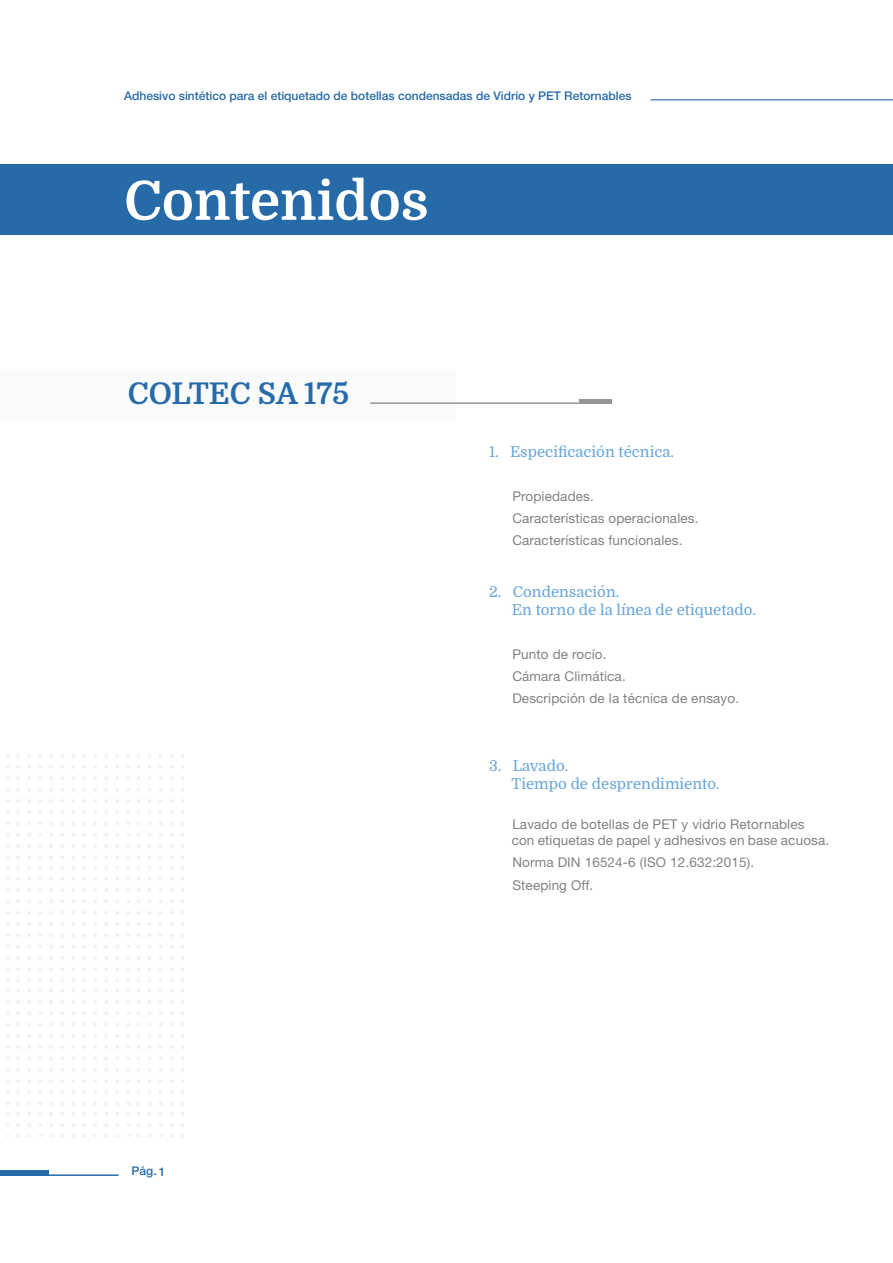
<style>
.page{position:relative;width:893px;height:1263px;background:#fff}
.page>*{position:absolute;margin:0;border:0;box-sizing:border-box;transform-origin:0 0}
.t1{font:700 54px "Domine";color:#fff}
.t2{font:700 30px "Domine";color:#266aa8}
.t3{font:15px/18px "Domine";color:#66a5da}
.t4{font:13.5px/22.2px "Helvetica Neue LT Std";letter-spacing:.01em;color:#808285}
.t5{font:500 12px "Helvetica Neue LT Std";color:#266aa8}
</style>
<div class="page">
<hr style="left:0;top:1174px;width:119px;height:2px;background:#266aa8">
<div style="left:0;top:1170px;width:48px;height:6px;background:#266aa8"></div>
<div style="left:0;top:369px;width:455px;height:52px;background:#f9fafa"></div>
<div style="left:0;top:165px;width:893px;height:70px;background:#266aa8"></div>
<svg style="left:6px;top:1123px;width:4px;height:4px"></svg>
<svg style="left:6px;top:1079px;width:4px;height:4px"></svg>
<svg style="left:6px;top:1000px;width:4px;height:4px"></svg>
<svg style="left:16px;top:1079px;width:4px;height:4px"></svg>
<svg style="left:16px;top:1000px;width:4px;height:4px"></svg>
<svg style="left:6px;top:956px;width:4px;height:4px"></svg>
<svg style="left:6px;top:922px;width:4px;height:4px"></svg>
<svg style="left:16px;top:922px;width:4px;height:4px"></svg>
<svg style="left:6px;top:844px;width:4px;height:4px"></svg>
<svg style="left:6px;top:799px;width:4px;height:4px"></svg>
<svg style="left:6px;top:765px;width:4px;height:4px"></svg>
<svg style="left:16px;top:765px;width:4px;height:4px"></svg>
<hr style="left:370px;top:402px;width:210px;height:2px;background:#939598">
<hr style="left:579px;top:400px;width:32px;height:4px;background:#939598">
<hr style="left:651px;top:99px;width:242px;height:1px;background:#266aa8">
<p class="t5" style="left:124px;top:89px;width:509px">Adhesivo sintético para el etiquetado de botellas condensadas de Vidrio y PET Retornables</p>
<h1 class="t1" style="left:124px;top:171px;width:306px">Contenidos</h1>
<h2 class="t2" style="left:128px;top:377px;width:223px">COLTEC SA 175</h2>
<p class="t5" style="left:132px;top:1164px;width:35px">Pág. 1</p>
<p class="t3" style="left:489px;top:443px;width:187px">1. Especificación técnica.</p>
<p class="t4" style="left:512px;top:485px;width:188px">Propiedades.<br>Características operacionales.<br>Características funcionales.</p>
<p class="t3" style="left:512px;top:582px;width:246px;text-indent:-23px">2. Condensación.<br>En torno de la línea de etiquetado.</p>
<p class="t4" style="left:512px;top:643px;width:228px">Punto de rocío.<br>Cámara Climática.<br>Descripción de la técnica de ensayo.</p>
<p class="t3" style="left:511px;top:757px;width:210px;text-indent:-22px">3. Lavado.<br>Tiempo de desprendimiento.</p>
<p class="t4" style="left:512px;top:816px;width:319px;line-height:16.2px">Lavado de botellas de PET y vidrio Retornables con etiquetas de papel y adhesivos en base acuosa.</p>
<p class="t4" style="left:512px;top:851px;width:243px">Norma DIN 16524-6 (ISO 12.632:2015).<br>Steeping Off.</p>
</div>
